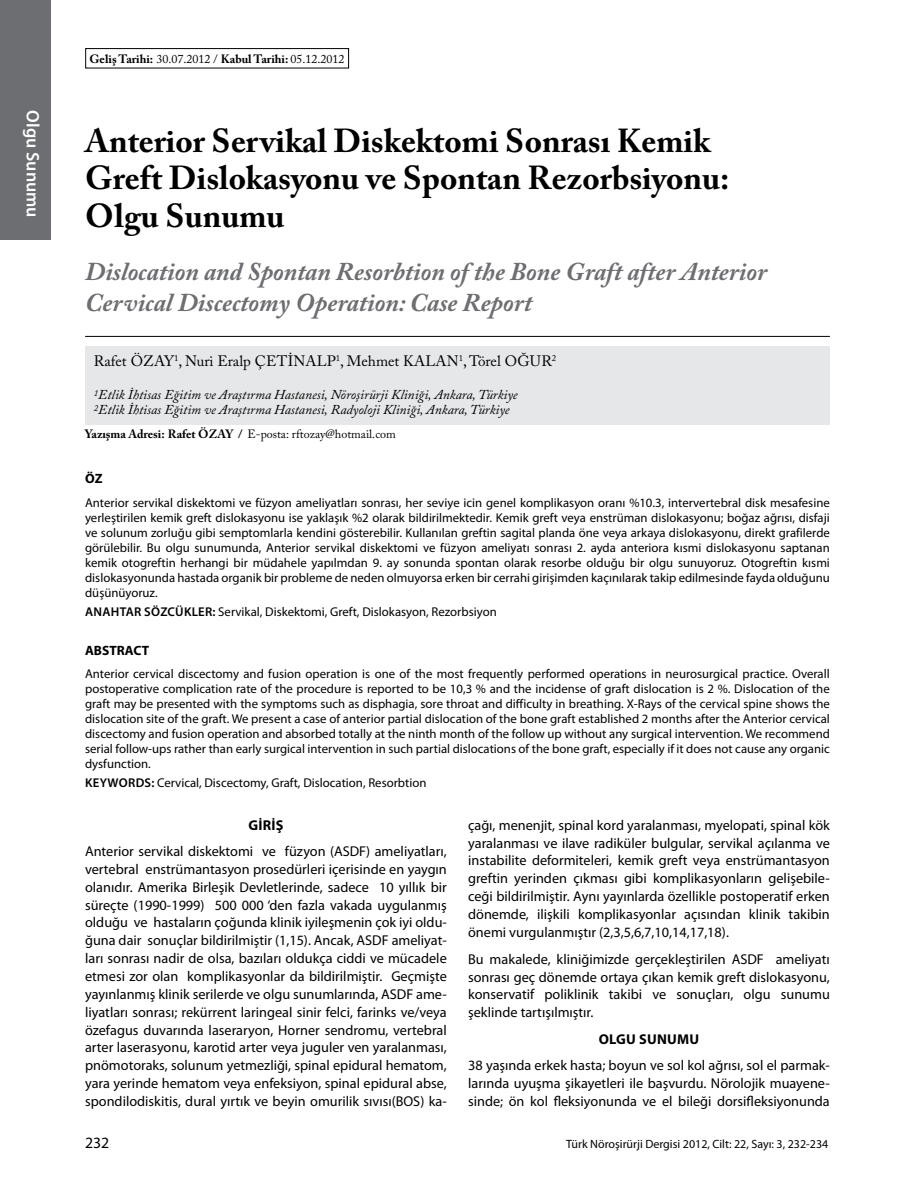
<style>
.page{position:relative;width:915px;height:1191px;background:#fff}
.page>*{position:absolute;margin:0;border:0;box-sizing:border-box;transform-origin:0 0}
.t1{font:700 33px/37.5px "Adobe Caslon Pro";color:#000}
.t2{font:italic 700 25.5px/31.5px "Adobe Caslon Pro";color:#6d6e71}
.t3{font:600 18px "Myriad Pro";color:#fff}
.t4{font:15.75px "Myriad Pro";color:#000}
.t5{font:15px "Adobe Caslon Pro";color:#000}
.t6{font:14.25px/17.9px "Myriad Pro";color:#000;text-align:justify}
.t7{font:700 14.25px "Myriad Pro";color:#000}
.t8{font:italic 13.5px/15px "Adobe Caslon Pro";color:#000}
.t9{font:700 13.5px "Myriad Pro";color:#000}
.t10{font:12.75px/15px "Myriad Pro";color:#000;text-align:justify}
.t11{font:12px "Adobe Caslon Pro";color:#000}
.t12{font:12px "Myriad Pro";color:#000}
.t13{font:700 12px "Adobe Caslon Pro";color:#000}
.s1{font-weight:400}
.s2{font-weight:700}
.s3{font-weight:600}
</style>
<div class="page">
<div style="left:0;top:0;width:51px;height:240px;background:#6d6e71"></div>
<div style="left:85px;top:48px;width:264px;height:20px;border:1px solid #000"></div>
<hr style="left:85px;top:336px;width:744px;height:1px;background:#000">
<div style="left:85px;top:346px;width:744px;height:78px;background:#e6e7e8"></div>
<h3 class="t3" style="left:44px;top:110px;width:109px;rotate:90deg">OLGU SUNUMU</h3>
<p class="t13" style="left:89px;top:52px;width:256px">Geliş Tarihi: <span class="s1">30.07.2012 /</span> Kabul Tarihi: <span class="s1">05.12.2012</span></p>
<h1 class="t1" style="left:85px;top:122px;width:645px">Anterior Servikal Diskektomi Sonrası Kemik<br>Greft Dislokasyonu ve Spontan Rezorbsiyonu:<br>Olgu Sunumu</h1>
<h2 class="t2" style="left:85px;top:255px;width:683px">Dislocation and Spontan Resorbtion of the Bone Graft after Anterior<br>Cervical Discectomy Operation: Case Report</h2>
<p class="t5" style="left:94px;top:352px;width:464px">Rafet Özay<sup>1</sup>, Nuri Eralp Çetinalp<sup>1</sup>, Mehmet Kalan <sup>1</sup>, Törel Oğur<sup>2</sup></p>
<p class="t8" style="left:94px;top:387px;width:425px"><sup>1</sup>Etlik İhtisas Eğitim ve Araştırma Hastanesi, Nöroşirürji Kliniği, Ankara, Türkiye<br><sup>2</sup>Etlik İhtisas Eğitim ve Araştırma Hastanesi, Radyoloji Kliniği, Ankara, Türkiye</p>
<p class="t11" style="left:85px;top:427px;width:312px"><span class="s2">Yazışma Adresi: Rafet Özay /</span> E-posta: rftozay@hotmail.com</p>
<p class="t9" style="left:85px;top:470px;width:19px">ÖZ</p>
<p class="t10" style="left:85px;top:495px;width:746px">Anterior servikal diskektomi ve füzyon ameliyatları sonrası, her seviye icin genel komplikasyon oranı %10.3, intervertebral disk mesafesine yerleştirilen kemik greft dislokasyonu ise yaklaşık %2 olarak bildirilmektedir. Kemik greft veya enstrüman dislokasyonu; boğaz ağrısı, disfaji ve solunum zorluğu gibi semptomlarla kendini gösterebilir. Kullanılan greftin sagital planda öne veya arkaya dislokasyonu, direkt grafilerde görülebilir. Bu olgu sunumunda, Anterior servikal diskektomi ve füzyon ameliyatı sonrası 2. ayda anteriora kısmi dislokasyonu saptanan kemik otogreftin herhangi bir müdahele yapılmdan 9. ay sonunda spontan olarak resorbe olduğu bir olgu sunuyoruz. Otogreftin kısmi dislokasyonunda hastada organik bir probleme de neden olmuyorsa erken bir cerrahi girişimden kaçınılarak takip edilmesinde fayda olduğunu düşünüyoruz.</p>
<p class="t10" style="left:85px;top:604px;width:413px"><span class="s3">ANAHTAR SÖZCÜKLER:</span> Servikal, Diskektomi, Greft, Dislokasyon, Rezorbsiyon</p>
<p class="t9" style="left:85px;top:641px;width:65px">ABSTRACT</p>
<p class="t10" style="left:85px;top:666px;width:746px">Anterior cervical discectomy and fusion operation is one of the most frequently performed operations in neurosurgical practice. Overall postoperative complication rate of the procedure is reported to be 10,3 % and the incidense of graft dislocation is 2 %. Dislocation of the graft may be presented with the symptoms such as disphagia, sore throat and difficulty in breathing. X-Rays of the cervical spine shows the dislocation site of the graft. We present a case of anterior partial dislocation of the bone graft established 2 months after the Anterior cervical discectomy and fusion operation and absorbed totally at the ninth month of the follow up without any surgical intervention. We recommend serial follow-ups rather than early surgical intervention in such partial dislocations of the bone graft, especially if it does not cause any organic dysfunction.</p>
<p class="t10" style="left:85px;top:775px;width:342px"><span class="s3">KEYWOR DS:</span> Cervical, Discectomy, Graft, Dislocation, Resorbtion</p>
<p class="t7" style="left:248px;top:815px;width:17px">GIRIŞ</p>
<p class="t6" style="left:85px;top:842px;width:363px">Anterior servikal diskektomi ve füzyon (ASDF) ameliyatları, vertebral enstrümantasyon prosedürleri içerisinde en yaygın olanıdır. Amerika Birleşik Devletlerinde, sadece 10 yıllık bir süreçte (1990-1999) 500 000 ‘den fazla vakada uygulanmış olduğu ve hastaların çoğunda klinik iyileşmenin çok iyi oldu&shy;ğuna dair sonuçlar bildirilmiştir (1,15). Ancak, ASDF ameliyat&shy;ları sonrası nadir de olsa, bazıları oldukça ciddi ve mücadele etmesi zor olan komplikasyonlar da bildirilmiştir. Geçmişte yayınlanmış klinik serilerde ve olgu sunumlarında, ASDF ame&shy;liyatları sonrası; rekürrent laringeal sinir felci, farinks ve/veya özefagus duvarında laseraryon, Horner sendromu, vertebral arter laserasyonu, karotid arter veya juguler ven yaralanması, pnömotoraks, solunum yetmezliği, spinal epidural hematom, yara yerinde hematom veya enfeksiyon, spinal epidural abse, spondilodiskitis, dural yırtık ve beyin omurilik sıvısı(BOS) ka-</p>
<p class="t6" style="left:468px;top:815px;width:363px">çağı, menenjit, spinal kord yaralanması, myelopati, spinal kök yaralanması ve ilave radiküler bulgular, servikal açılanma ve instabilite deformiteleri, kemik greft veya enstrümantasyon greftin yerinden çıkması gibi komplikasyonların gelişebile&shy;ceği bildirilmiştir. Aynı yayınlarda özellikle postoperatif erken dönemde, ilişkili komplikasyonlar açısından klinik takibin önemi vurgulanmıştır (2,3,5,6,7,10,14,17,18).</p>
<p class="t6" style="left:468px;top:949px;width:363px">Bu makalede, kliniğimizde gerçekleştirilen ASDF ameliyatı sonrası geç dönemde ortaya çıkan kemik greft dislokasyonu, konservatif poliklinik takibi ve sonuçları, olgu sunumu şeklinde tartışılmıştır.</p>
<p class="t7" style="left:598px;top:1029px;width:20px">OLGU</p>
<p class="t7" style="left:639px;top:1029px;width:11px">SUNUMU</p>
<p class="t6" style="left:468px;top:1056px;width:363px">38 yaşında erkek hasta; boyun ve sol kol ağrısı, sol el parmak&shy;larında uyuşma şikayetleri ile başvurdu. Nörolojik muayene&shy;sinde; ön kol fleksiyonunda ve el bileği dorsifleksiyonunda</p>
<p class="t4" style="left:85px;top:1133px;width:26px">232</p>
<p class="t12" style="left:566px;top:1137px;width:264px">Türk Nöroşirürji Dergisi 2012, Cilt: 22, Sayı: 3, 232-234</p>
</div>
